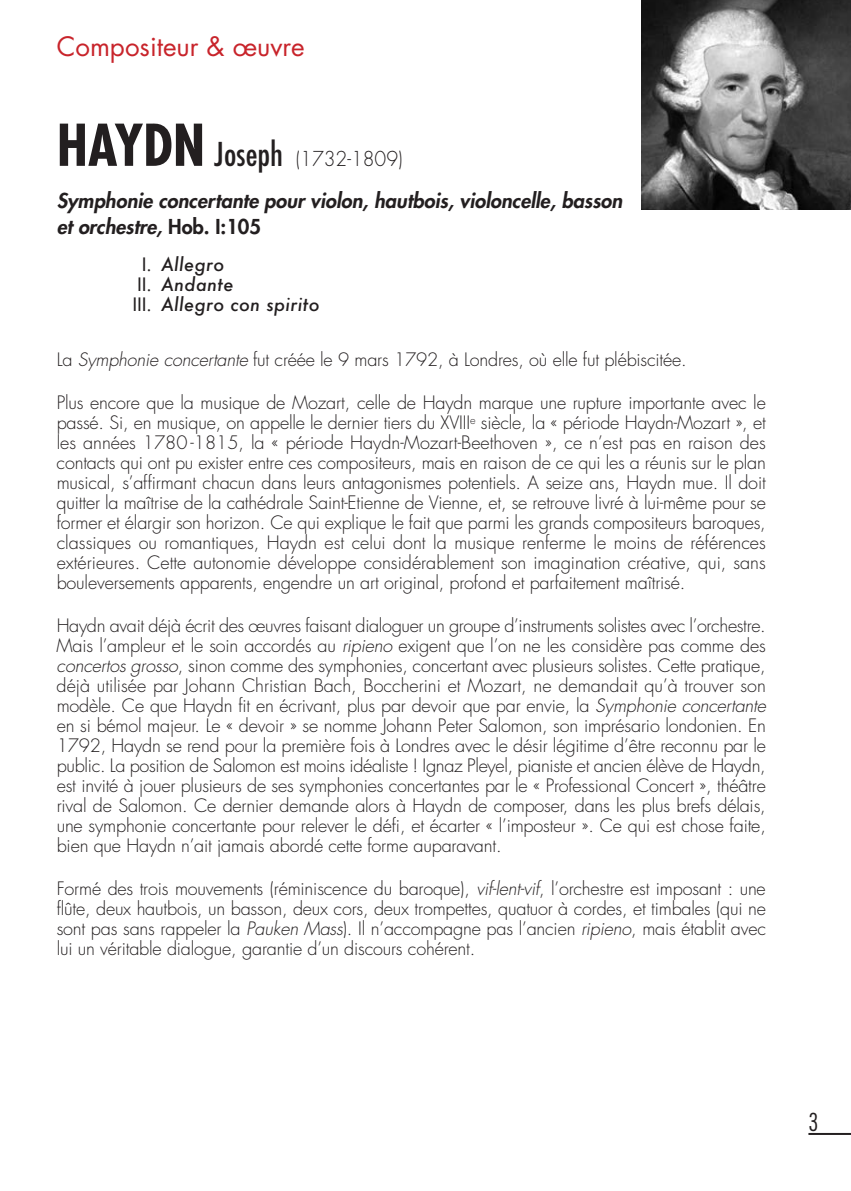
<style>
.page{position:relative;width:851px;height:1191px;background:#fff}
.page>*{position:absolute;margin:0;border:0;box-sizing:border-box;transform-origin:0 0}
.t1{font:26px "Futura";color:#c8242b}
.t2{font:300 condensed 24px "Futura";color:#231f20}
.t3{font:italic 800 20px/41.8px "Futura";color:#231f20}
.t4{font:300 18px/20px "Futura";letter-spacing:-.01em;color:#231f20;text-align:justify}
.t5{font:italic 500 18px/20px "Futura";letter-spacing:.02em;color:#231f20}
.s1{font-weight:700;font-style:normal;font-stretch:condensed;font-size:56px}
.s2{font-weight:500;font-style:normal;font-stretch:condensed;font-size:32px}
.s3{font-weight:300;font-style:normal}
.s4{font-style:normal}
.s5{font-weight:400;font-style:normal}
.s6{font-style:italic}
</style>
<div class="page">
<hr style="left:808px;top:1133px;width:42px;height:2px;background:#231f20">
<img style="left:641px;top:0;width:209px;height:210px">
<h1 class="t1" style="left:57px;top:34px;width:249px">Compositeur &amp; œuvre</h1>
<p class="t3" style="left:57px;top:139px;width:567px"><span class="s1">HAYDN</span> <span class="s2">Joseph</span> <span class="s3">(1732-1809)<br></span>Symphonie concertante pour violon, hautbois, violoncelle, basson</p>
<p class="t3" style="left:57px;top:207px;width:206px">et orchestre, <span class="s4">Hob. I:105</span></p>
<p class="t5" style="left:133px;top:255px;width:188px;text-indent:9px"><span class="s5">I.</span> Allegro<br><span class="s5">II.</span> Andante<br><span class="s5">III.</span> Allegro con spirito</p>
<p class="t4" style="left:57px;top:351px;width:631px">La <span class="s6">Symphonie concertante</span> fut créée le 9 mars 1792, à Londres, où elle fut plébiscitée.</p>
<p class="t4" style="left:57px;top:394px;width:710px">Plus encore que la musique de Mozart, celle de Haydn marque une rupture importante avec le passé. Si, en musique, on appelle le dernier tiers du XVIII<sup>e</sup> siècle, la « période Haydn-Mozart », et les années 1780 -1815, la « période Haydn-Mozart-Beethoven », ce n’est pas en raison des contacts qui ont pu exister entre ces compositeurs, mais en raison de ce qui les a réunis sur le plan musical, s’affirmant chacun dans leurs antagonismes potentiels. A seize ans, Haydn mue. Il doit quitter la maîtrise de la cathédrale Saint-Etienne de Vienne, et, se retrouve livré à lui-même pour se former et élargir son horizon. Ce qui explique le fait que parmi les grands compositeurs baroques, classiques ou romantiques, Haydn est celui dont la musique renferme le moins de références extérieures. Cette autonomie développe considérablement son imagination créative, qui, sans bouleversements apparents, engendre un art original, profond et parfaitement maîtrisé.</p>
<p class="t4" style="left:57px;top:617px;width:710px">Haydn avait déjà écrit des œuvres faisant dialoguer un groupe d’instruments solistes avec l’orchestre.<br>Mais l’ampleur et le soin accordés au <span class="s6">ripieno</span> exigent que l’on ne les considère pas comme des <span class="s6">concertos grosso</span>, sinon comme des symphonies, concertant avec plusieurs solistes. Cette pratique, déjà utilisée par Johann Christian Bach, Boccherini et Mozart, ne demandait qu’à trouver son modèle. Ce que Haydn fit en écrivant, plus par devoir que par envie, la <span class="s6">Symphonie concertante </span>en si bémol majeur. Le « devoir » se nomme Johann Peter Salomon, son imprésario londonien. En 1792, Haydn se rend pour la première fois à Londres avec le désir légitime d’être reconnu par le public. La position de Salomon est moins idéaliste ! Ignaz Pleyel, pianiste et ancien élève de Haydn, est invité à jouer plusieurs de ses symphonies concertantes par le « Professional Concert », théâtre rival de Salomon. Ce dernier demande alors à Haydn de composer, dans les plus brefs délais, une symphonie concertante pour relever le défi, et écarter « l’imposteur ». Ce qui est chose faite, bien que Haydn n’ait jamais abordé cette forme auparavant.</p>
<p class="t4" style="left:57px;top:879px;width:710px">Formé des trois mouvements (réminiscence du baroque), <span class="s6">vif-lent-vif</span>, l’orchestre est imposant : une flûte, deux hautbois, un basson, deux cors, deux trompettes, quatuor à cordes, et timbales (qui ne sont pas sans rappeler la <span class="s6">Pauken Mass</span>). Il n’accompagne pas l’ancien <span class="s6">ripieno</span>, mais établit avec lui un véritable dialogue, garantie d’un discours cohérent.</p>
<h2 class="t2" style="left:808px;top:1111px;width:11px">3</h2>
</div>
